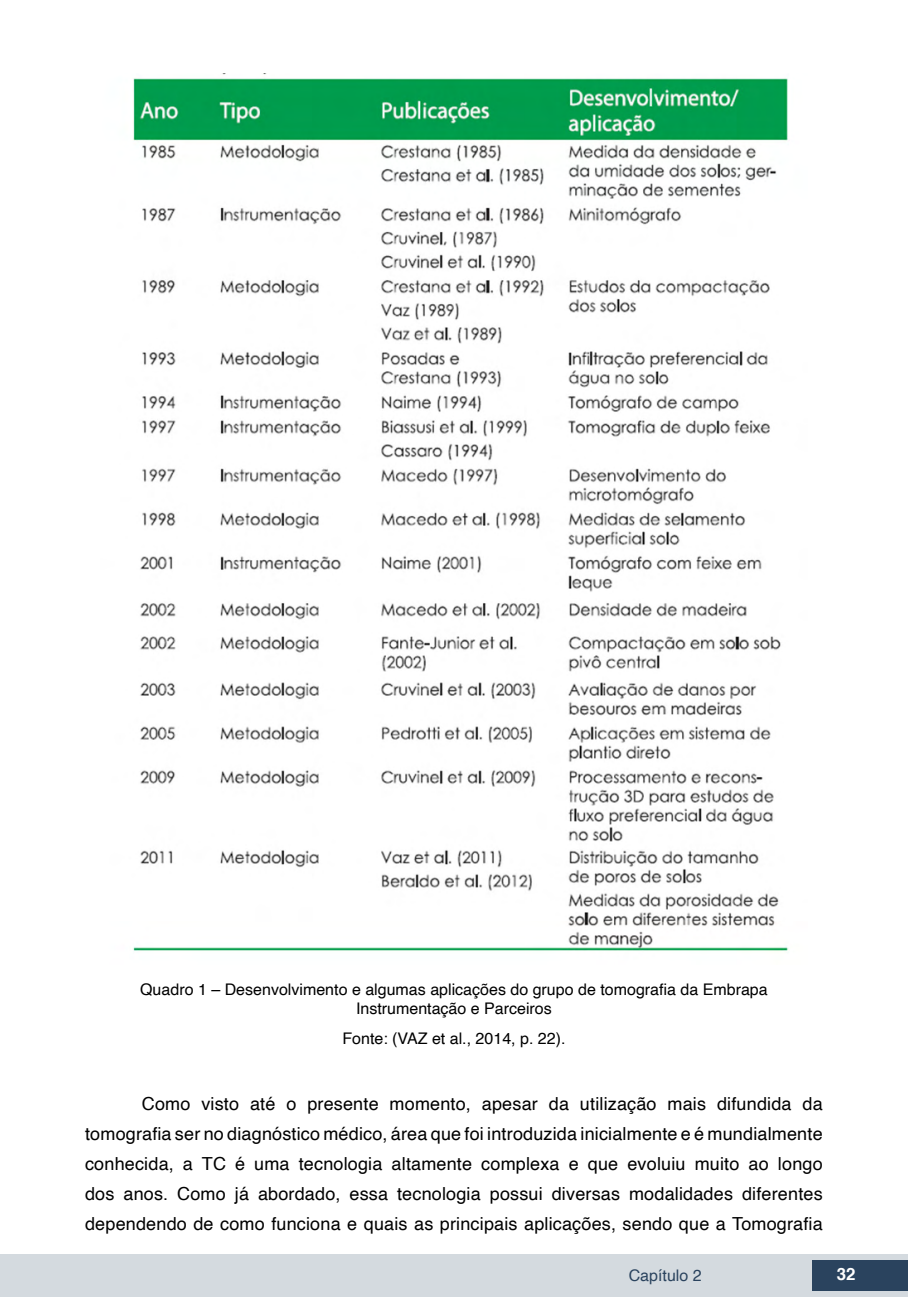
<style>
.page{position:relative;width:908px;height:1304px;background:#fff}
.page>*{position:absolute;margin:0;border:0;box-sizing:border-box;transform-origin:0 0}
.txt{font:18px/30px "Helvetica";letter-spacing:.01em;color:#000;text-align:justify}
.t1{font:700 16.8px "Helvetica";color:#fff}
.imagens_graf_tab{font:16px/19.2px "Helvetica";color:#000;text-align:center}
.t2{font:16px "Helvetica";color:#2a435e}
</style>
<div class="page">
<div style="left:0;top:1254px;width:906px;height:43px;background:#d4dadf"></div>
<div style="left:812px;top:1261px;width:95px;height:30px;background:#2a435e"></div>
<img style="left:133px;top:74px;width:656px;height:877px">
<p class="imagens_graf_tab" style="left:140px;top:980px;width:628px">Quadro 1 – Desenvolvimento e algumas aplicações do grupo de tomografia da Embrapa<br>Instrumentação e Parceiros</p>
<p class="imagens_graf_tab" style="left:342px;top:1030px;width:224px">Fonte: (VAZ et al., 2014, p. 22).</p>
<p class="txt" style="left:85px;top:1089px;width:738px;text-indent:57px">Como visto até o presente momento, apesar da utilização mais difundida da tomografia ser no diagnóstico médico, área que foi introduzida inicialmente e é mundialmente conhecida, a TC é uma tecnologia altamente complexa e que evoluiu muito ao longo dos anos. Como já abordado, essa tecnologia possui diversas modalidades diferentes dependendo de como funciona e quais as principais aplicações, sendo que a Tomografia</p>
<p class="t2" style="left:628px;top:1263px;width:74px">Capítulo 2</p>
<p class="t1" style="left:836px;top:1261px;width:20px">32</p>
</div>
